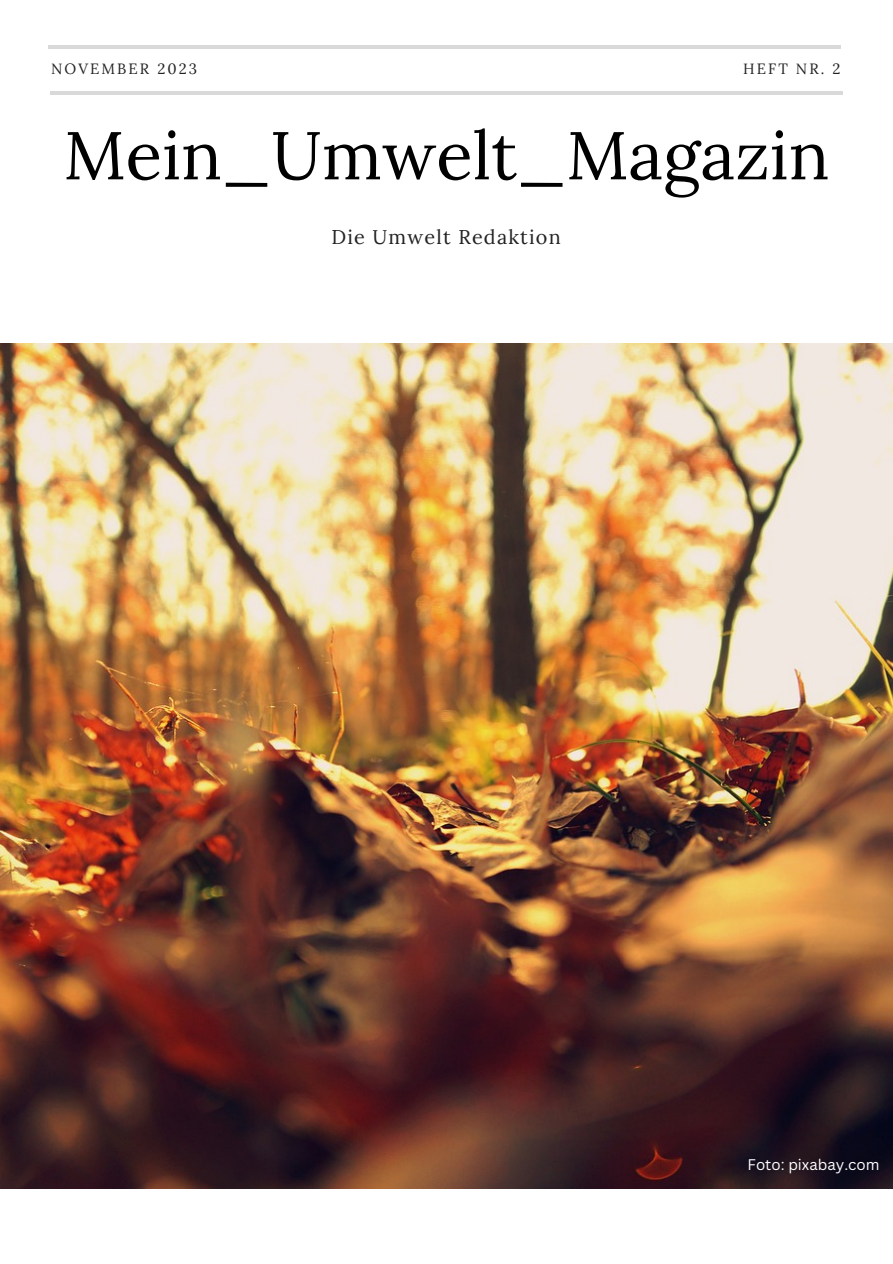
<style>
.page{position:relative;width:893px;height:1264px;background:#fff}
.page>*{position:absolute;margin:0;border:0;box-sizing:border-box;transform-origin:0 0}
.t1{font:67.35px "Lora";color:#000}
.t2{font:19.8px "Lora";letter-spacing:.06em;color:#222}
.t3{font:15px "Canva Sans";color:#fff}
.t4{font:14.85px "Lora";letter-spacing:.14em;color:#222}
</style>
<div class="page">
<hr style="left:48px;top:46px;width:793px;height:3px;background:#000">
<hr style="left:50px;top:91px;width:792px;height:4px;background:#d9d9d9">
<img style="left:0;top:344px;width:892px;height:844px">
<p class="t4" style="left:51px;top:60px;width:147px">NOVEMBER 2023</p>
<p class="t4" style="left:743px;top:60px;width:99px">HEFT NR. 2</p>
<p class="t1" style="left:64px;top:111px;width:767px">Mein_Umwelt_Magazin</p>
<p class="t2" style="left:331px;top:224px;width:231px">Die Umwelt Redaktion</p>
<p class="t3" style="left:747px;top:1154px;width:133px">Foto: pixabay.com</p>
</div>
